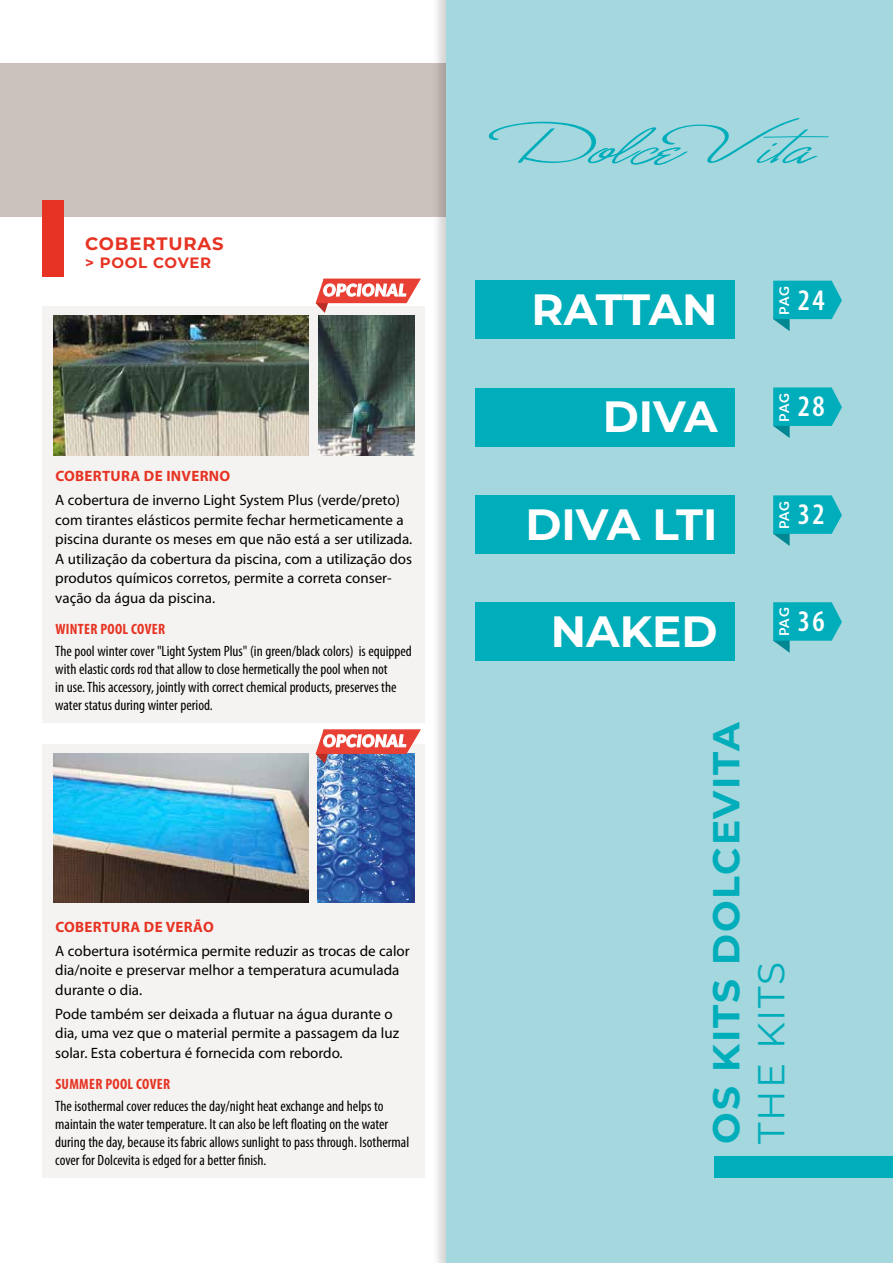
<style>
.page{position:relative;width:893px;height:1263px;background:#fff}
.page>*{position:absolute;margin:0;border:0;box-sizing:border-box;transform-origin:0 0}
.t1{font:700 43.8px "Montserrat";color:#fff}
.t2{font:700 37.5px "Montserrat";letter-spacing:.05em;color:#00adba}
.t3{font:37.5px "Montserrat";letter-spacing:.05em;color:#00adba}
.t4{font:600 condensed 30px "Myriad Pro";letter-spacing:.075em;color:#fff}
.t5{font:700 18px "Montserrat";letter-spacing:.05em;color:#e63323}
.t6{font:15px/19.5px "Myriad Pro";color:#000}
.t7{font:condensed 15px/18px "Myriad Pro";color:#000}
.t8{font:700 15px "Myriad Pro";letter-spacing:.02em;color:#e63323}
.t9{font:700 condensed 15px "Myriad Pro";letter-spacing:.02em;color:#e63323}
.t10{font:700 15px "Montserrat";letter-spacing:.05em;color:#e63323}
.t11{font:700 13.5px "Lato";letter-spacing:.035em;color:#fff}
</style>
<div class="page">
<div style="left:43px;top:306px;width:382px;height:417px;background:#f5f3f1"></div>
<div style="left:43px;top:744px;width:382px;height:434px;background:#f5f3f1"></div>
<img style="left:53px;top:316px;width:255px;height:139px">
<img style="left:319px;top:316px;width:96px;height:139px">
<img style="left:53px;top:754px;width:255px;height:148px">
<img style="left:318px;top:764px;width:97px;height:138px">
<div style="left:0;top:64px;width:763px;height:153px;background:#ccc2bd"></div>
<div style="left:43px;top:200px;width:21px;height:76px;background:#e63323"></div>
<div style="left:432px;top:0;width:461px;height:1263px;background:#000;opacity:.17"></div>
<div style="left:446px;top:0;width:447px;height:1263px;background:#a4d7de"></div>
<div style="left:475px;top:280px;width:260px;height:59px;background:#00adba"></div>
<div style="left:475px;top:388px;width:260px;height:58px;background:#00adba"></div>
<div style="left:475px;top:495px;width:260px;height:59px;background:#00adba"></div>
<div style="left:475px;top:603px;width:260px;height:58px;background:#00adba"></div>
<svg style="left:773px;top:281px;width:69px;height:50px"></svg>
<svg style="left:773px;top:387px;width:69px;height:51px"></svg>
<svg style="left:773px;top:495px;width:69px;height:51px"></svg>
<svg style="left:773px;top:602px;width:69px;height:51px"></svg>
<svg style="left:489px;top:118px;width:340px;height:47px"></svg>
<div style="left:714px;top:1157px;width:179px;height:21px;background:#00adba"></div>
<svg style="left:316px;top:279px;width:105px;height:34px"></svg>
<svg style="left:316px;top:729px;width:105px;height:35px"></svg>
<p class="t5" style="left:85px;top:231px;width:140px">COBERTURAS</p>
<p class="t10" style="left:85px;top:252px;width:128px">&gt; POOL COVER</p>
<p class="t8" style="left:55px;top:468px;width:176px">COBERTURA DE INVERNO</p>
<p class="t6" style="left:55px;top:491px;width:359px">A cobertura de inverno Light System Plus (verde/preto) com tirantes elásticos permite fechar hermeticamente a piscina durante os meses em que não está a ser utilizada.<br>A utilização da cobertura da piscina, com a utilização dos produtos químicos corretos, permite a correta conser&shy;vação da água da piscina.</p>
<p class="t9" style="left:55px;top:621px;width:111px">WINTER POOL COVER</p>
<p class="t7" style="left:55px;top:642px;width:358px">The pool winter cover "Light System Plus" (in green/black colors) is equipped with elastic cords rod that allow to close hermetically the pool when not<br>in use. This accessory, jointly with correct chemical products, preserves the water status during winter period.</p>
<p class="t8" style="left:55px;top:919px;width:160px">COBERTURA DE VERÃO</p>
<p class="t6" style="left:55px;top:941px;width:356px">A cobertura isotérmica permite reduzir as trocas de calor dia/noite e preservar melhor a temperatura acumulada durante o dia.</p>
<p class="t6" style="left:55px;top:1004px;width:345px">Pode também ser deixada a flutuar na água durante o dia, uma vez que o material permite a passagem da luz solar. Esta cobertura é fornecida com rebordo.</p>
<p class="t9" style="left:55px;top:1076px;width:116px">SUMMER POOL COVER</p>
<p class="t7" style="left:55px;top:1097px;width:355px">The isothermal cover reduces the day/night heat exchange and helps to maintain the water temperature. It can also be left floating on the water during the day, because its fabric allows sunlight to pass through. Isothermal cover for Dolcevita is edged for a better finish.</p>
<h1 class="t1" style="left:532px;top:278px;width:187px">RATTAN</h1>
<h1 class="t1" style="left:603px;top:385px;width:116px">DIVA</h1>
<h1 class="t1" style="left:525px;top:492px;width:194px">DIVA LTI</h1>
<h1 class="t1" style="left:551px;top:600px;width:168px">NAKED</h1>
<p class="t11" style="left:774px;top:315px;width:30px;rotate:-90deg">PAG</p>
<h3 class="t4" style="left:798px;top:283px;width:28px">24</h3>
<p class="t11" style="left:774px;top:421px;width:30px;rotate:-90deg">PAG</p>
<h3 class="t4" style="left:798px;top:390px;width:28px">28</h3>
<p class="t11" style="left:774px;top:529px;width:30px;rotate:-90deg">PAG</p>
<h3 class="t4" style="left:798px;top:498px;width:28px">32</h3>
<p class="t11" style="left:774px;top:636px;width:30px;rotate:-90deg">PAG</p>
<h3 class="t4" style="left:798px;top:605px;width:28px">36</h3>
<h2 class="t2" style="left:699px;top:1144px;width:423px;rotate:-90deg">OS KITS DOLCEVITA</h2>
<h2 class="t3" style="left:745px;top:1144px;width:184px;rotate:-90deg">THE KITS</h2>
</div>
